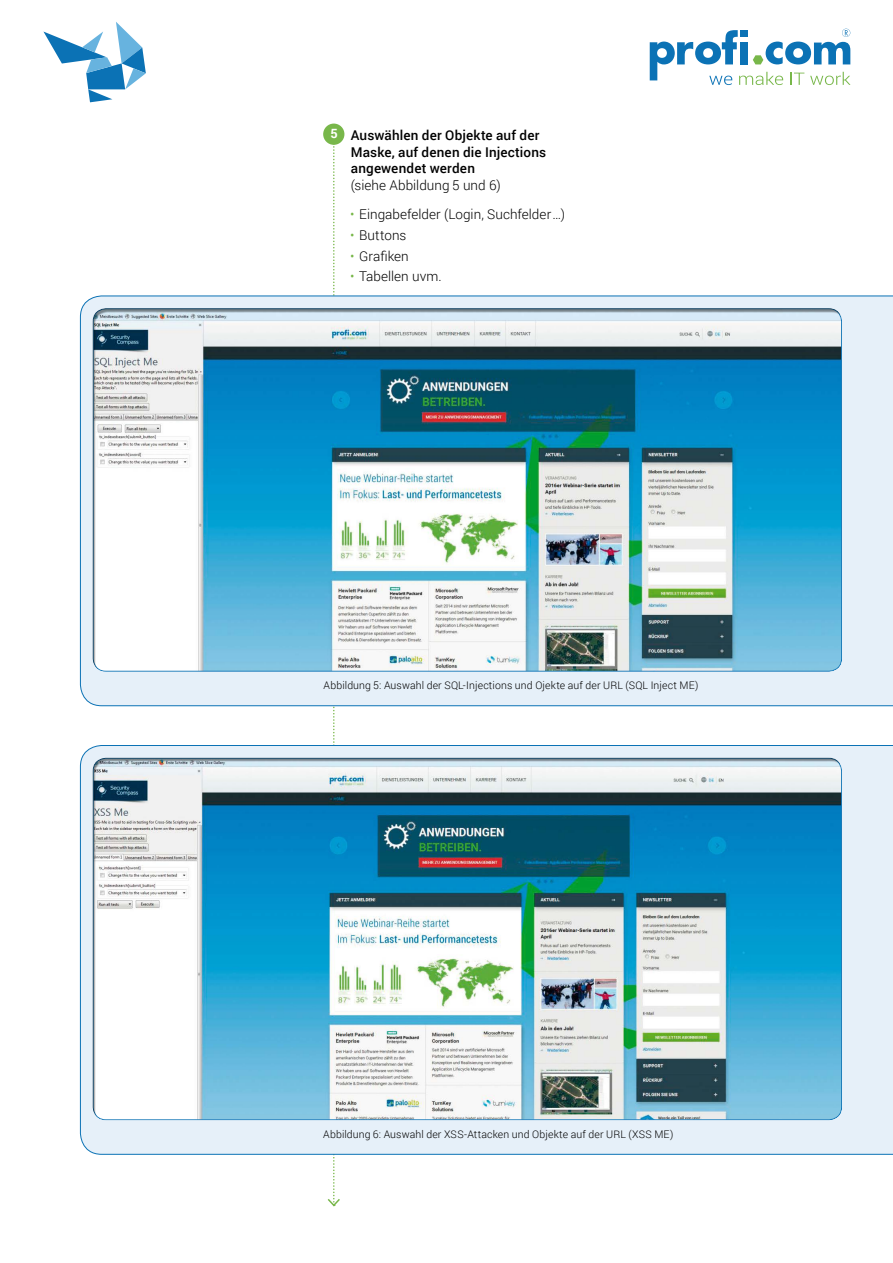
<style>
.page{position:relative;width:893px;height:1263px;background:#fff}
.page>*{position:absolute;margin:0;border:0;box-sizing:border-box;transform-origin:0 0}
.t1{font:300 13.5px "Roboto";letter-spacing:.005em;color:#000}
.t2{font:500 13.5px/16.5px "Roboto";letter-spacing:.015em;color:#000}
.t3{font:300 10.5px "Roboto";letter-spacing:.015em;color:#000}
.s1{font-weight:700;font-size:12.75px;color:#fff}
.s2{color:#78b74a}
</style>
<div class="page">
<svg style="left:326px;top:142px;width:15px;height:1065px"></svg>
<svg style="left:650px;top:29px;width:200px;height:56px"></svg>
<svg style="left:43px;top:22px;width:103px;height:80px"></svg>
<svg style="left:80px;top:745px;width:813px;height:410px;background:#dceaf5"></svg>
<div style="left:80px;top:296px;width:813px;height:410px;background:#e6f0f9"></div>
<div style="left:92px;top:757px;width:750px;height:363px;background:#000;opacity:.45"></div>
<div style="left:92px;top:308px;width:750px;height:364px;background:#000;opacity:.45"></div>
<div style="left:323px;top:124px;width:21px;height:21px;background:#78b74a;border-radius:50%"></div>
<p class="t2" style="left:351px;top:127px;width:197px;text-indent:-20px"><span class="s1">5</span> Auswählen der Objekte auf der<br>Maske, auf denen die Injections angewendet werden</p>
<p class="t1" style="left:351px;top:176px;width:151px">(siehe Abbildung 5 und 6)</p>
<p class="t1" style="left:350px;top:205px;width:216px"><span class="s2">•</span> Eingabefelder (Login, Suchfelder …)</p>
<p class="t1" style="left:350px;top:226px;width:58px"><span class="s2">•</span> Buttons</p>
<p class="t1" style="left:350px;top:246px;width:60px"><span class="s2">•</span> Grafiken</p>
<p class="t1" style="left:350px;top:267px;width:93px"><span class="s2">•</span> Tabellen uvm.</p>
<p class="t3" style="left:324px;top:678px;width:377px">Abbildung 5: Auswahl der SQL-Injections und Ojekte auf der URL (SQL Inject ME)</p>
<p class="t3" style="left:323px;top:1127px;width:352px">Abbildung 6: Auswahl der XSS-Attacken und Objekte auf der URL (XSS ME)</p>
</div>
